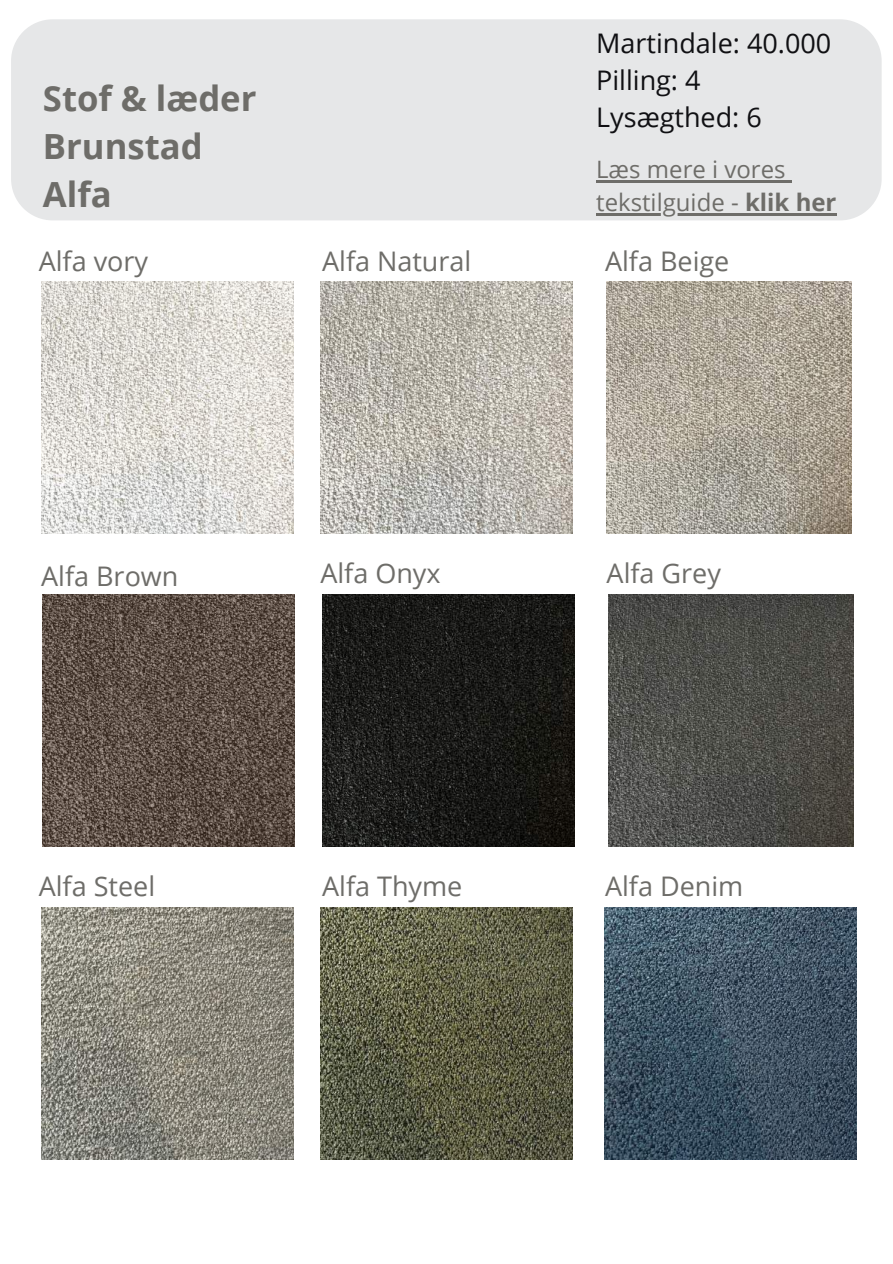
<style>
.page{position:relative;width:893px;height:1264px;background:#fff}
.page>*{position:absolute;margin:0;border:0;box-sizing:border-box;transform-origin:0 0}
.t1{font:700 34.65px/48.3px "Open Sans";color:#6e6d69}
.t2{font:27px "Open Sans";color:#6e6d69}
.t3{font:27px/37px "Open Sans";color:#101013}
.t4{font:24px/32.5px "Open Sans";color:#6e6d69}
.s1{font-weight:700}
</style>
<div class="page">
<img style="left:320px;top:282px;width:252px;height:251px">
<img style="left:41px;top:282px;width:252px;height:251px">
<img style="left:606px;top:282px;width:245px;height:251px">
<img style="left:43px;top:594px;width:252px;height:252px">
<img style="left:322px;top:594px;width:252px;height:252px">
<div style="left:11px;top:19px;width:870px;height:201px;background:#e6e7e8"></div>
<img style="left:320px;top:907px;width:252px;height:251px">
<img style="left:41px;top:907px;width:252px;height:251px">
<img style="left:608px;top:594px;width:245px;height:252px">
<img style="left:604px;top:907px;width:252px;height:251px">
<hr style="left:596px;top:180px;width:189px;height:3px;background:#6e6d69">
<svg style="left:785px;top:180px;width:6px;height:3px"></svg>
<hr style="left:596px;top:213px;width:149px;height:2px;background:#6e6d69">
<hr style="left:745px;top:213px;width:91px;height:2px;background:#6e6d69">
<p class="t1" style="left:43px;top:73px;width:215px">Stof &amp; læder<br>Brunstad<br>Alfa</p>
<p class="t3" style="left:596px;top:24px;width:236px">Martindale: 40.000<br>Pilling: 4<br>Lysægthed: 6</p>
<p class="t4" style="left:596px;top:153px;width:242px">Læs mere i vores tekstilguide - <span class="s1">klik her</span></p>
<p class="t2" style="left:39px;top:242px;width:111px">Alfa vory</p>
<p class="t2" style="left:322px;top:242px;width:151px">Alfa Natural</p>
<p class="t2" style="left:605px;top:242px;width:126px">Alfa Beige</p>
<p class="t2" style="left:41px;top:557px;width:139px">Alfa Brown</p>
<p class="t2" style="left:320px;top:554px;width:122px">Alfa Onyx</p>
<p class="t2" style="left:606px;top:554px;width:116px">Alfa Grey</p>
<p class="t2" style="left:39px;top:867px;width:118px">Alfa Steel</p>
<p class="t2" style="left:322px;top:867px;width:142px">Alfa Thyme</p>
<p class="t2" style="left:605px;top:867px;width:140px">Alfa Denim</p>
</div>
